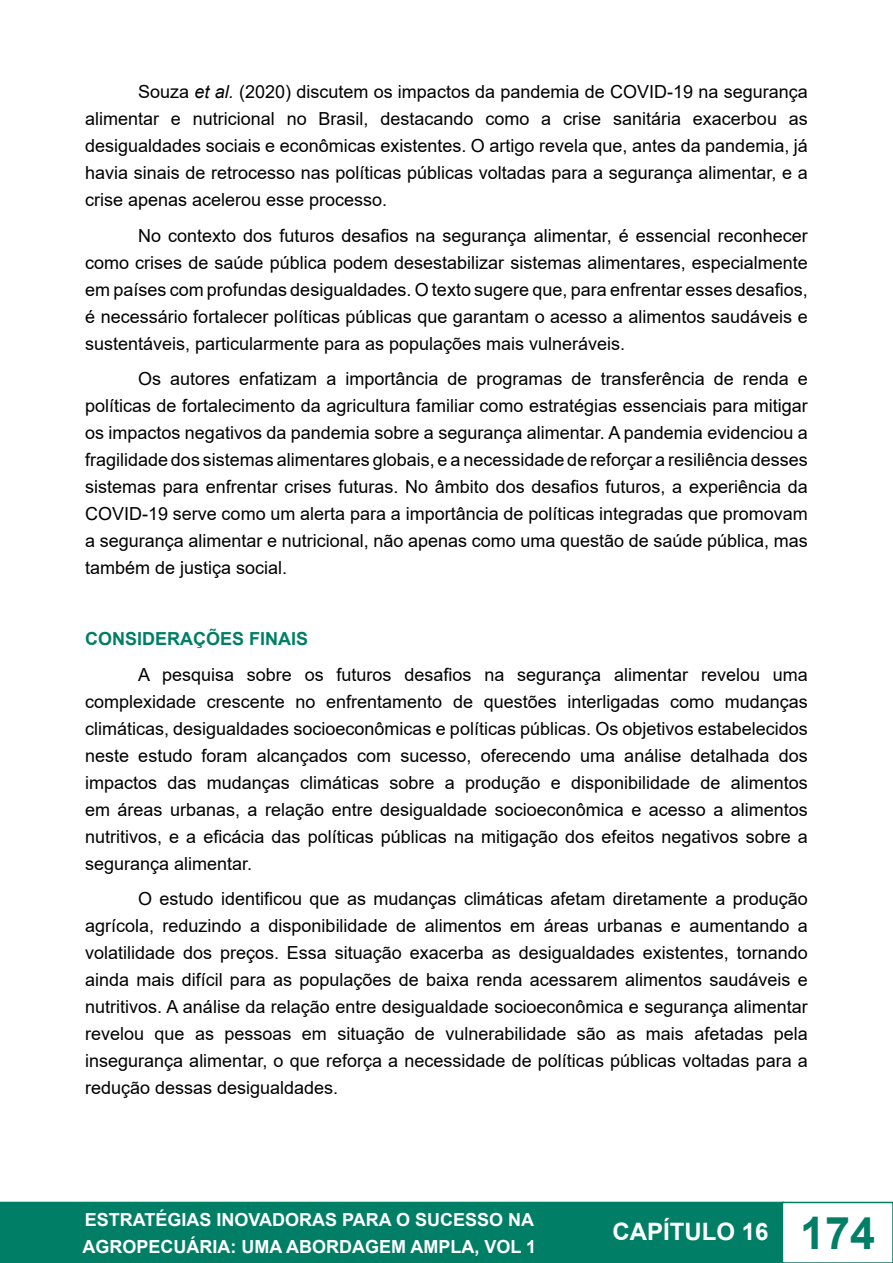
<style>
.page{position:relative;width:893px;height:1263px;background:#fff}
.page>*{position:absolute;margin:0;border:0;box-sizing:border-box;transform-origin:0 0}
.t1{font:700 24px "Arial";color:#fff}
.t2{font:18px/27px "Arial";color:#000;text-align:justify}
.t3{font:700 18px/27px "Arial";color:#fff}
.t4{font:700 18px "Arial";color:#007f66}
.s1{font-style:italic}
.s2{font-size:45px;color:#007f66}
</style>
<div class="page">
<div style="left:1px;top:1202px;width:782px;height:60px;background:#007f66"></div>
<div style="left:0;top:1202px;width:784px;height:61px;border:2px solid #007f66"></div>
<div style="left:782px;top:1202px;width:111px;height:61px;border:2px solid #007f66"></div>
<p class="t2" style="left:85px;top:78px;width:724px;text-indent:53px">Souza <span class="s1">et al.</span> (2020) discutem os impactos da pandemia de COVID-19 na segurança alimentar e nutricional no Brasil, destacando como a crise sanitária exacerbou as desigualdades sociais e econômicas existentes. O artigo revela que, antes da pandemia, já havia sinais de retrocesso nas políticas públicas voltadas para a segurança alimentar, e a crise apenas acelerou esse processo.</p>
<p class="t2" style="left:85px;top:222px;width:724px;text-indent:53px">No contexto dos futuros desafios na segurança alimentar, é essencial reconhecer como crises de saúde pública podem desestabilizar sistemas alimentares, especialmente em países com profundas desigualdades. O texto sugere que, para enfrentar esses desafios, é necessário fortalecer políticas públicas que garantam o acesso a alimentos saudáveis e sustentáveis, particularmente para as populações mais vulneráveis.</p>
<p class="t2" style="left:85px;top:365px;width:724px;text-indent:53px">Os autores enfatizam a importância de programas de transferência de renda e políticas de fortalecimento da agricultura familiar como estratégias essenciais para mitigar os impactos negativos da pandemia sobre a segurança alimentar. A pandemia evidenciou a fragilidade dos sistemas alimentares globais, e a necessidade de reforçar a resiliência desses sistemas para enfrentar crises futuras. No âmbito dos desafios futuros, a experiência da COVID-19 serve como um alerta para a importância de políticas integradas que promovam a segurança alimentar e nutricional, não apenas como uma questão de saúde pública, mas também de justiça social.</p>
<p class="t4" style="left:85px;top:626px;width:225px">CONSIDERAÇÕES FINAIS</p>
<p class="t2" style="left:85px;top:661px;width:724px;text-indent:53px">A pesquisa sobre os futuros desafios na segurança alimentar revelou uma complexidade crescente no enfrentamento de questões interligadas como mudanças climáticas, desigualdades socioeconômicas e políticas públicas. Os objetivos estabelecidos neste estudo foram alcançados com sucesso, oferecendo uma análise detalhada dos impactos das mudanças climáticas sobre a produção e disponibilidade de alimentos em áreas urbanas, a relação entre desigualdade socioeconômica e acesso a alimentos nutritivos, e a eficácia das políticas públicas na mitigação dos efeitos negativos sobre a segurança alimentar.</p>
<p class="t2" style="left:85px;top:885px;width:724px;text-indent:53px">O estudo identificou que as mudanças climáticas afetam diretamente a produção agrícola, reduzindo a disponibilidade de alimentos em áreas urbanas e aumentando a volatilidade dos preços. Essa situação exacerba as desigualdades existentes, tornando ainda mais difícil para as populações de baixa renda acessarem alimentos saudáveis e nutritivos. A análise da relação entre desigualdade socioeconômica e segurança alimentar revelou que as pessoas em situação de vulnerabilidade são as mais afetadas pela insegurança alimentar, o que reforça a necessidade de políticas públicas voltadas para a redução dessas desigualdades.</p>
<p class="t3" style="left:82px;top:1206px;width:455px">ESTRATÉGIAS INOVADORAS PARA O SUCESSO NA<br>AGROPECUÁRIA: UMA ABORDAGEM AMPLA, VOL 1</p>
<h1 class="t1" style="left:612px;top:1215px;width:264px">CAPÍTULO 16 <span class="s2">174</span></h1>
</div>
